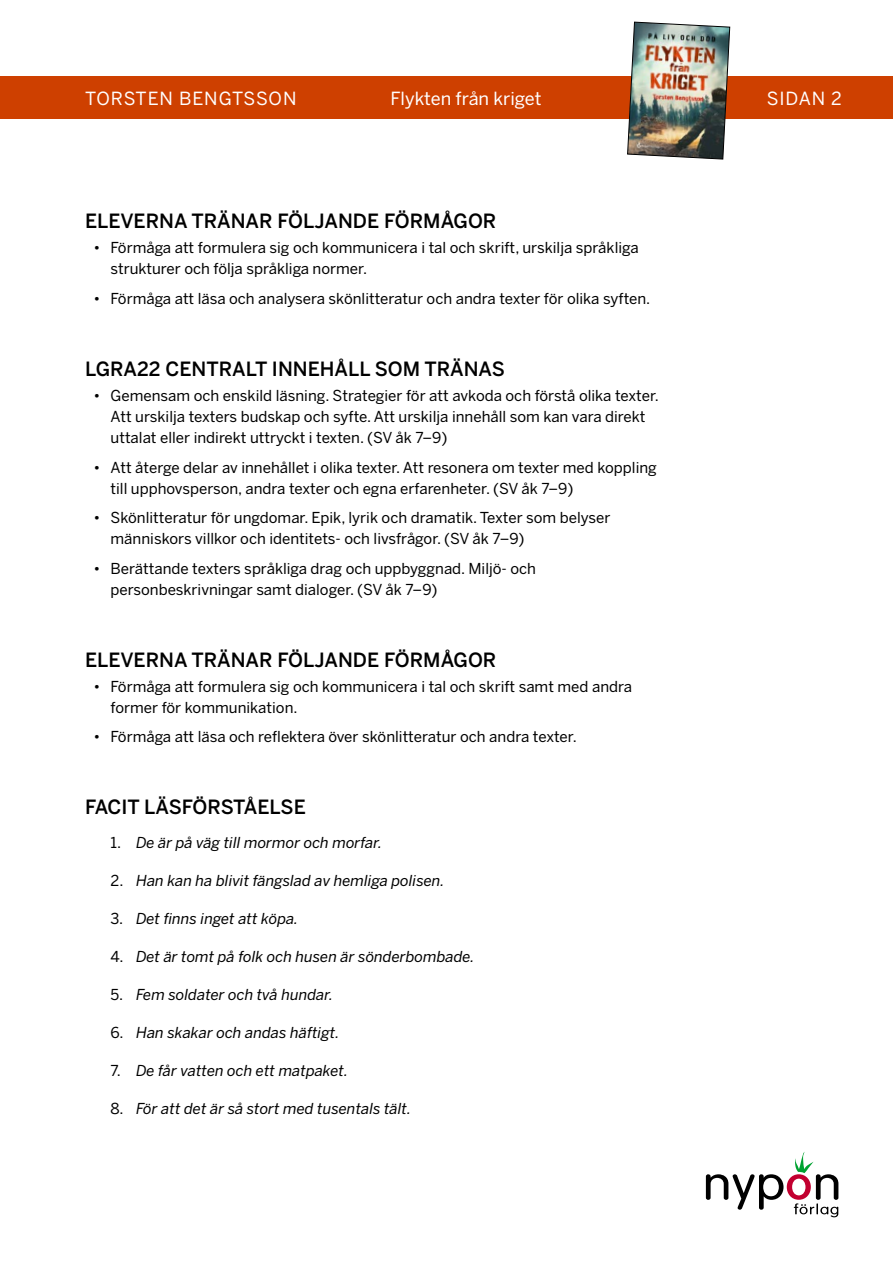
<style>
.page{position:relative;width:893px;height:1263px;background:#fff}
.page>*{position:absolute;margin:0;border:0;box-sizing:border-box;transform-origin:0 0}
.t1{font:500 19.5px "Benton Sans";color:#000}
.t2{font:18px "Benton Sans";letter-spacing:.005em;color:#fff}
.t3{font:18px "Benton Sans";letter-spacing:.045em;color:#fff}
.t4{font:15px/21px "Benton Sans";color:#000}
.t5{font:italic 15px "Benton Sans";color:#000}
.s1{font-style:normal}
</style>
<div class="page">
<svg style="left:706px;top:1152px;width:132px;height:65px"></svg>
<div style="left:0;top:77px;width:893px;height:42px;background:#ce4000"></div>
<img style="left:627px;top:21px;width:103px;height:139px">
<p class="t3" style="left:85px;top:87px;width:213px">TORSTEN BENGTSSON</p>
<p class="t2" style="left:390px;top:87px;width:153px">Flykten från kriget</p>
<p class="t2" style="left:767px;top:87px;width:77px">SIDAN 2</p>
<h1 class="t1" style="left:85px;top:209px;width:413px">ELEVERNA TRÄNAR FÖLJANDE FÖRMÅGOR</h1>
<p class="t4" style="left:111px;top:237px;width:530px;text-indent:-17px">• Förmåga att formulera sig och kommunicera i tal och skrift, urskilja språkliga strukturer och följa språkliga normer.</p>
<p class="t4" style="left:94px;top:288px;width:558px">• Förmåga att läsa och analysera skönlitteratur och andra texter för olika syften.</p>
<h1 class="t1" style="left:85px;top:357px;width:421px">LGRA22 CENTRALT INNEHÅLL SOM TRÄNAS</h1>
<p class="t4" style="left:111px;top:385px;width:550px;text-indent:-17px">• Gemensam och enskild läsning. Strategier för att avkoda och förstå olika texter.<br>Att urskilja texters budskap och syfte. Att urskilja innehåll som kan vara direkt uttalat eller indirekt uttryckt i texten. (SV åk 7–9)</p>
<p class="t4" style="left:111px;top:457px;width:548px;text-indent:-17px">• Att återge delar av innehållet i olika texter. Att resonera om texter med koppling till upphovsperson, andra texter och egna erfarenheter. (SV åk 7–9)</p>
<p class="t4" style="left:111px;top:507px;width:501px;text-indent:-17px">• Skönlitteratur för ungdomar. Epik, lyrik och dramatik. Texter som belyser människors villkor och identitets- och livsfrågor. (SV åk 7–9)</p>
<p class="t4" style="left:111px;top:558px;width:427px;text-indent:-17px">• Berättande texters språkliga drag och uppbyggnad. Miljö- och personbeskrivningar samt dialoger. (SV åk 7–9)</p>
<h1 class="t1" style="left:85px;top:647px;width:413px">ELEVERNA TRÄNAR FÖLJANDE FÖRMÅGOR</h1>
<p class="t4" style="left:111px;top:676px;width:523px;text-indent:-17px">• Förmåga att formulera sig och kommunicera i tal och skrift samt med andra former för kommunikation.</p>
<p class="t4" style="left:94px;top:726px;width:485px">• Förmåga att läsa och reflektera över skönlitteratur och andra texter.</p>
<h1 class="t1" style="left:85px;top:795px;width:222px">FACIT LÄSFÖRSTÅELSE</h1>
<p class="t5" style="left:111px;top:834px;width:273px"><span class="s1">1.</span> De är på väg till mormor och morfar.</p>
<p class="t5" style="left:111px;top:872px;width:336px"><span class="s1">2.</span> Han kan ha blivit fängslad av hemliga polisen.</p>
<p class="t5" style="left:111px;top:910px;width:189px"><span class="s1">3.</span> Det finns inget att köpa.</p>
<p class="t5" style="left:111px;top:948px;width:365px"><span class="s1">4.</span> Det är tomt på folk och husen är sönderbombade.</p>
<p class="t5" style="left:111px;top:986px;width:224px"><span class="s1">5.</span> Fem soldater och två hundar.</p>
<p class="t5" style="left:111px;top:1024px;width:230px"><span class="s1">6.</span> Han skakar och andas häftigt.</p>
<p class="t5" style="left:111px;top:1062px;width:239px"><span class="s1">7.</span> De får vatten och ett matpaket.</p>
<p class="t5" style="left:111px;top:1100px;width:302px"><span class="s1">8.</span> För att det är så stort med tusentals tält.</p>
</div>
